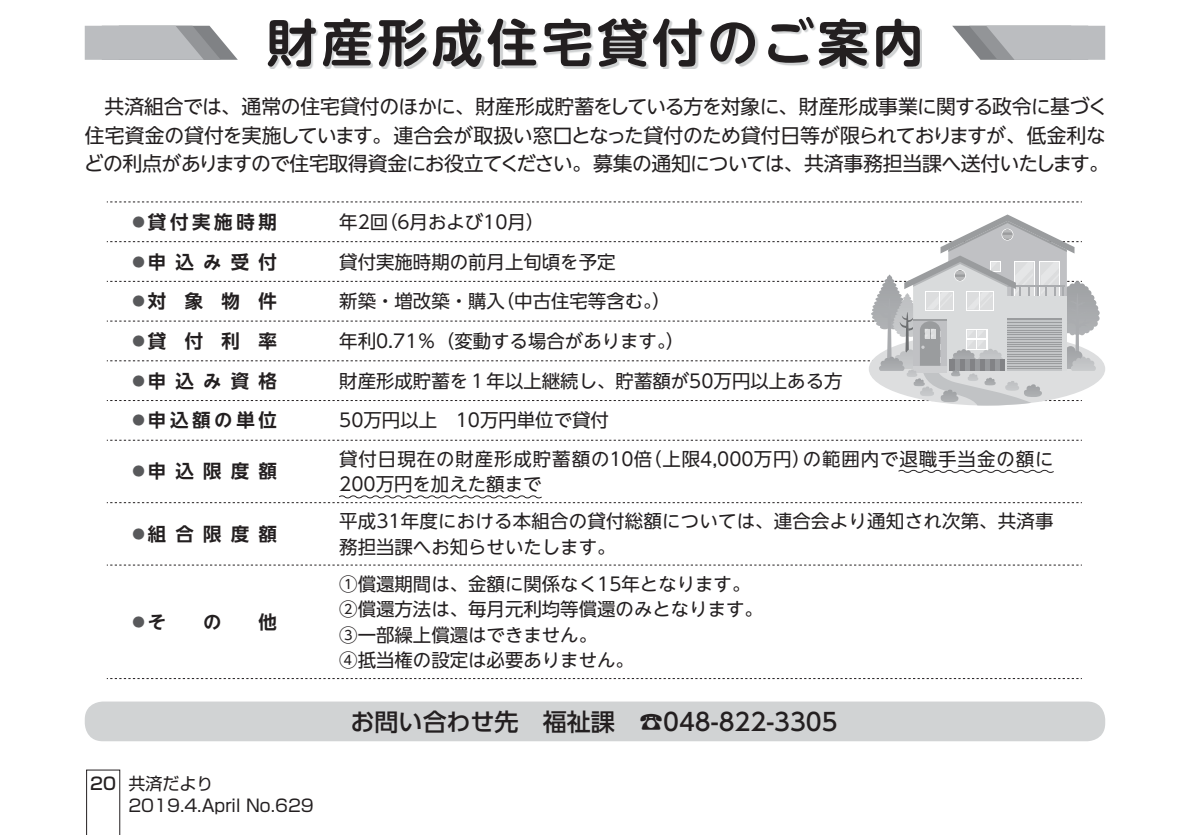
<style>
.page{position:relative;width:1190px;height:835px;background:#fff}
.page>*{position:absolute;margin:0;border:0;box-sizing:border-box;transform-origin:0 0}
.t1{font:51px "UD Shin M Go Pr 6 N De Bold 90 pv RKSJ H";letter-spacing:.08em;color:#231f20}
.t2{font:24px "UD Shin Go Pro Medium 90 pv RKSJ H";color:#231f20}
.t3{font:19.8px/28.4px "UD Shin Go NT Pr 6 N Reg 90 pv RKSJ H";letter-spacing:-.025em;color:#231f20}
.t4{font:18.4px/25.6px "UD Shin Go NT Pr 6 N Reg 90 pv RKSJ H";color:#231f20}
.t5{font:18.4px/25.6px "UD Shin Go NT Pr 6 N Reg 90 pv RKSJ H";letter-spacing:.05em;color:#231f20}
.t6{font:18.4px "UD Shin Go NT Pr 6 N De Bold 90 pv RKSJ H";letter-spacing:.5em;color:#231f20}
.t7{font:18.4px "UD Shin Go NT Pr 6 N De Bold 90 pv RKSJ H";color:#58595b}
.t8{font:17px/21.2px "Shin Go Pro Regular 90 pv RKSJ H";color:#231f20}
.t9{font:17px "Shin Go Pro Medium 90 pv RKSJ H";color:#231f20}
.s1{color:#58595b}
.s2{color:#231f20}
</style>
<div class="page">
<svg style="left:107px;top:202px;width:975px;height:364px"></svg>
<svg style="left:107px;top:201px;width:975px;height:1px"></svg>
<svg style="left:107px;top:440px;width:975px;height:1px"></svg>
<svg style="left:107px;top:564px;width:975px;height:1px"></svg>
<svg style="left:107px;top:678px;width:975px;height:1px"></svg>
<svg style="left:898px;top:469px;width:157px;height:4px"></svg>
<svg style="left:107px;top:494px;width:975px;height:9px"></svg>
<svg style="left:107px;top:214px;width:993px;height:191px"></svg>
<img style="left:270px;top:19px;width:652px;height:50px">
<svg style="left:85px;top:26px;width:153px;height:34px"></svg>
<svg style="left:952px;top:26px;width:153px;height:34px"></svg>
<svg style="left:86px;top:769px;width:34px;height:65px"></svg>
<div style="left:85px;top:701px;width:1020px;height:40px;background:#d1d3d4;border-radius:18px"></div>
<h1 class="t1" style="left:266px;top:24px;width:659px">財産形成住宅貸付のご案内</h1>
<p class="t3" style="left:84px;top:95px;width:1026px">　共済組合では、通常の住宅貸付のほかに、財産形成貯蓄をしている方を対象に、財産形成事業に関する政令に基づく住宅資金の貸付を実施しています。連合会が取扱い窓口となった貸付のため貸付日等が限られておりますが、低金利などの利点がありますので住宅取得資金にお役立てください。募集の通知については、共済事務担当課へ送付いたします。</p>
<p class="t6" style="left:129px;top:215px;width:149px"><span class="s1">●</span>貸付実施時期</p>
<p class="t4" style="left:339px;top:211px;width:207px">年2回（6月および10月）</p>
<p class="t6" style="left:129px;top:254px;width:149px"><span class="s1">●</span>申込み受付</p>
<p class="t4" style="left:339px;top:251px;width:278px">貸付実施時期の前月上旬頃を予定</p>
<p class="t6" style="left:129px;top:294px;width:149px"><span class="s1">●</span>対象物件</p>
<p class="t4" style="left:339px;top:291px;width:333px">新築・増改築・購入（中古住宅等含む。）</p>
<p class="t6" style="left:129px;top:334px;width:149px"><span class="s1">●</span>貸付利率</p>
<p class="t4" style="left:339px;top:330px;width:347px">年利0.71％（変動する場合があります。）</p>
<p class="t6" style="left:129px;top:374px;width:149px"><span class="s1">●</span>申込み資格</p>
<p class="t4" style="left:339px;top:370px;width:505px">財産形成貯蓄を１年以上継続し、貯蓄額が50万円以上ある方</p>
<p class="t6" style="left:129px;top:413px;width:149px"><span class="s1">●</span>申込額の単位</p>
<p class="t4" style="left:339px;top:410px;width:271px">50万円以上　10万円単位で貸付</p>
<p class="t6" style="left:129px;top:464px;width:149px"><span class="s1">●</span>申込限度額</p>
<p class="t5" style="left:339px;top:448px;width:716px">貸付日現在の財産形成貯蓄額の10倍（上限4,000万円）の範囲内で退職手当金の額に<br>200万円を加えた額まで</p>
<p class="t6" style="left:129px;top:527px;width:149px"><span class="s1">●</span>組合限度額</p>
<p class="t7" style="left:129px;top:614px;width:38px">●<span class="s2">そ</span></p>
<p class="t6" style="left:203px;top:614px;width:20px">の</p>
<p class="t6" style="left:258px;top:614px;width:20px">他</p>
<p class="t9" style="left:90px;top:777px;width:27px">20</p>
<p class="t8" style="left:128px;top:775px;width:187px">共済だより<br>2019.4.April No.629</p>
<p class="t4" style="left:339px;top:510px;width:716px">平成31年度における本組合の貸付総額については、連合会より通知され次第、共済事務担当課へお知らせいたします。</p>
<p class="t4" style="left:339px;top:573px;width:425px">①償還期間は、金額に関係なく15年となります。<br>②償還方法は、毎月元利均等償還のみとなります。<br>③一部繰上償還はできません。<br>④抵当権の設定は必要ありません。</p>
<h2 class="t2" style="left:351px;top:712px;width:489px">お問い合わせ先　福祉課　☎048-822-3305</h2>
</div>
